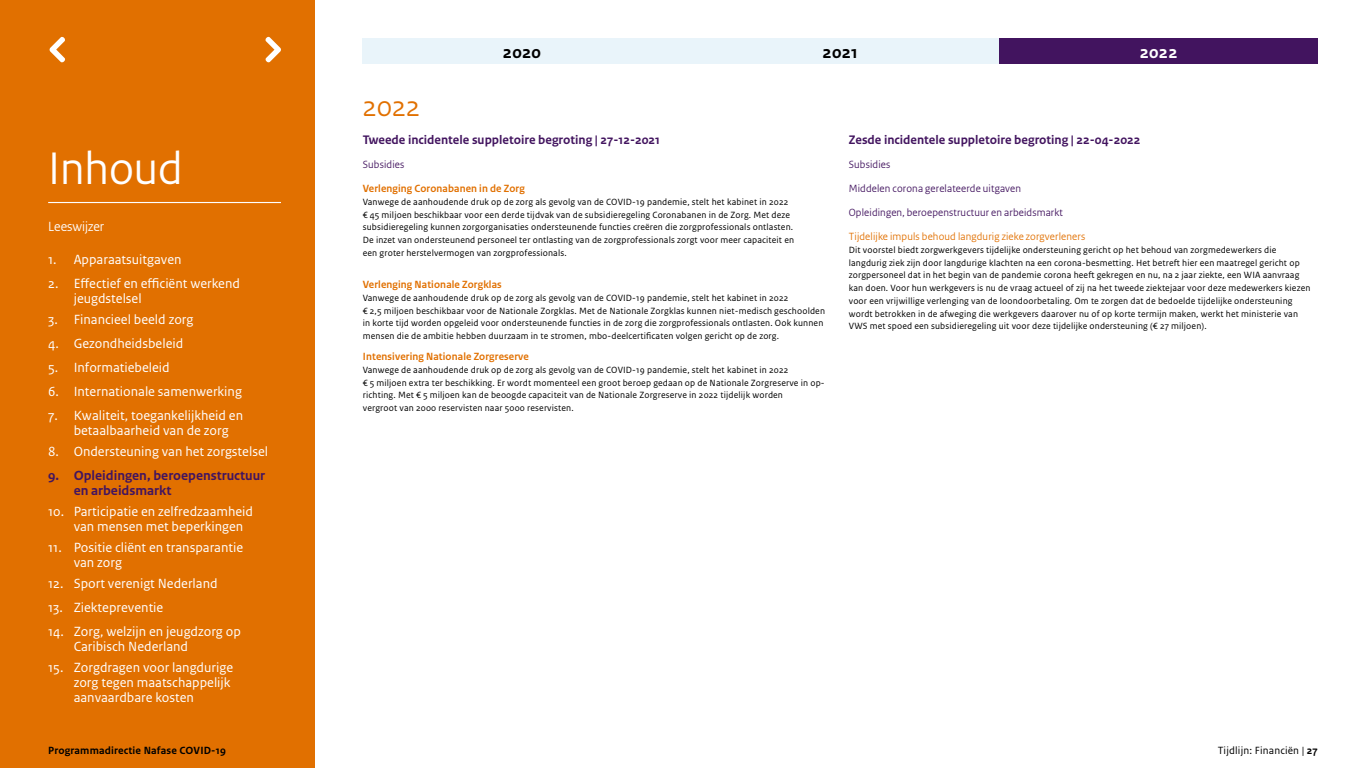
<style>
.page{position:relative;width:1366px;height:768px;background:#fff}
.page>*{position:absolute;margin:0;border:0;box-sizing:border-box;transform-origin:0 0}
.Kop_1{font:48px "Rijksoverheid Sans Heading";color:#fff}
.Jaar{font:30px "Rijksoverheid Sans Heading";color:#e17000}
.Maand_Zwart{font:700 18px "Rijksoverheid Sans Text";letter-spacing:.015em;color:#000}
.Maand_Wit{font:700 18px "Rijksoverheid Sans Text";color:#fff}
.Kop_2_genummerd-1a{font:14px/15px "Rijksoverheid Sans Text";color:#fff}
.Kop_2_genummerd-1{font:700 14px/15px "Rijksoverheid Sans Text";color:#42145f}
.Kop_2{font:14px "Rijksoverheid Sans Heading";color:#fff}
.Maand{font:700 13px "Rijksoverheid Sans Text";color:#42145f}
.Kop_3_Paars{font:11px "Rijksoverheid Sans Heading";letter-spacing:.015em;color:#42145f}
.Kop_3_Oranje{font:700 11px "Rijksoverheid Sans Heading";letter-spacing:.015em;color:#e17000}
.Kop_3_Oranje-2{font:11px "Rijksoverheid Sans Heading";letter-spacing:.015em;color:#e17000}
.t1{font:700 11px "Rijksoverheid Sans Text";letter-spacing:.015em;color:#000}
.t2{font:11px "Rijksoverheid Sans Text";letter-spacing:.015em;color:#000}
.Plat{font:9.5px/12.8px "Rijksoverheid Sans Text";letter-spacing:.015em;color:#000}
.s1{font-weight:700}
</style>
<div class="page">
<div style="left:0;top:0;width:315px;height:768px;background:#e17000"></div>
<hr style="left:48px;top:202px;width:233px;height:1px;background:#fff">
<svg style="left:49px;top:36px;width:16px;height:27px"></svg>
<svg style="left:265px;top:36px;width:16px;height:27px"></svg>
<div style="left:363px;top:38px;width:318px;height:26px;background:#e9f4fa"></div>
<div style="left:681px;top:38px;width:318px;height:26px;background:#e9f4fa"></div>
<div style="left:999px;top:38px;width:319px;height:26px;background:#42145f"></div>
<h1 class="Kop_1" style="left:48px;top:141px;width:136px">Inhoud</h1>
<h2 class="Kop_2" style="left:48px;top:219px;width:57px">Leeswijzer</h2>
<h2 class="Kop_2_genummerd-1a" style="left:48px;top:252px;width:135px">1. Apparaatsuitgaven</h2>
<h2 class="Kop_2_genummerd-1a" style="left:74px;top:276px;width:168px;text-indent:-26px">2. Effectief en efficiënt werkend jeugdstelsel</h2>
<h2 class="Kop_2_genummerd-1a" style="left:48px;top:312px;width:147px">3. Financieel beeld zorg</h2>
<h2 class="Kop_2_genummerd-1a" style="left:48px;top:336px;width:137px">4. Gezondheidsbeleid</h2>
<h2 class="Kop_2_genummerd-1a" style="left:48px;top:360px;width:123px">5. Informatiebeleid</h2>
<h2 class="Kop_2_genummerd-1a" style="left:48px;top:384px;width:195px">6. Internationale samenwerking</h2>
<h2 class="Kop_2_genummerd-1a" style="left:74px;top:408px;width:171px;text-indent:-26px">7. Kwaliteit, toegankelijkheid en betaalbaarheid van de zorg</h2>
<h2 class="Kop_2_genummerd-1a" style="left:48px;top:444px;width:221px">8. Ondersteuning van het zorgstelsel</h2>
<h2 class="Kop_2_genummerd-1" style="left:74px;top:468px;width:193px;text-indent:-26px">9. Opleidingen, beroepenstructuur en arbeidsmarkt</h2>
<h2 class="Kop_2_genummerd-1a" style="left:74px;top:504px;width:181px;text-indent:-26px">10. Participatie en zelfredzaamheid van mensen met beperkingen</h2>
<h2 class="Kop_2_genummerd-1a" style="left:74px;top:540px;width:171px;text-indent:-26px">11. Positie cliënt en transparantie van zorg</h2>
<h2 class="Kop_2_genummerd-1a" style="left:48px;top:576px;width:171px">12. Sport verenigt Nederland</h2>
<h2 class="Kop_2_genummerd-1a" style="left:48px;top:600px;width:117px">13. Ziektepreventie</h2>
<h2 class="Kop_2_genummerd-1a" style="left:74px;top:624px;width:169px;text-indent:-26px">14. Zorg, welzijn en jeugdzorg op<br>Caribisch Nederland</h2>
<h2 class="Kop_2_genummerd-1a" style="left:74px;top:660px;width:161px;text-indent:-26px">15. Zorgdragen voor langdurige zorg tegen maatschappelijk aanvaardbare kosten</h2>
<p class="Maand_Zwart" style="left:503px;top:42px;width:40px">2020</p>
<p class="Maand_Zwart" style="left:823px;top:42px;width:37px">2021</p>
<p class="Maand_Wit" style="left:1140px;top:42px;width:39px">2022</p>
<h1 class="Jaar" style="left:363px;top:89px;width:59px">2022</h1>
<h2 class="Maand" style="left:363px;top:132px;width:299px">Tweede incidentele suppletoire begroting | 27-12-2021</h2>
<h3 class="Kop_3_Paars" style="left:363px;top:158px;width:43px">Subsidies</h3>
<h3 class="Kop_3_Oranje" style="left:363px;top:182px;width:163px">Verlenging Coronabanen in de Zorg</h3>
<p class="Plat" style="left:363px;top:195px;width:433px">Vanwege de aanhoudende druk op de zorg als gevolg van de COVID-19 pandemie, stelt het kabinet in 2022 € 45 miljoen beschikbaar voor een derde tijdvak van de subsidieregeling Coronabanen in de Zorg. Met deze subsidieregeling kunnen zorgorganisaties ondersteunende functies creëren die zorgprofessionals ontlasten.<br>De inzet van ondersteunend personeel ter ontlasting van de zorgprofessionals zorgt voor meer capaciteit en een groter herstelvermogen van zorgprofessionals.</p>
<h3 class="Kop_3_Oranje" style="left:363px;top:278px;width:141px">Verlenging Nationale Zorgklas</h3>
<p class="Plat" style="left:363px;top:291px;width:464px">Vanwege de aanhoudende druk op de zorg als gevolg van de COVID-19 pandemie, stelt het kabinet in 2022<br>€ 2,5 miljoen beschikbaar voor de Nationale Zorgklas. Met de Nationale Zorgklas kunnen niet-medisch geschoolden in korte tijd worden opgeleid voor ondersteunende functies in de zorg die zorgprofessionals ontlasten. Ook kunnen mensen die de ambitie hebben duurzaam in te stromen, mbo-deelcertificaten volgen gericht op de zorg.</p>
<h3 class="Kop_3_Oranje" style="left:363px;top:350px;width:168px">Intensivering Nationale Zorgreserve</h3>
<p class="Plat" style="left:363px;top:363px;width:463px">Vanwege de aanhoudende druk op de zorg als gevolg van de COVID-19 pandemie, stelt het kabinet in 2022<br>€ 5 miljoen extra ter beschikking. Er wordt momenteel een groot beroep gedaan op de Nationale Zorgreserve in op&shy;richting. Met € 5 miljoen kan de beoogde capaciteit van de Nationale Zorgreserve in 2022 tijdelijk worden<br>vergroot van 2000 reservisten naar 5000 reservisten.</p>
<h2 class="Maand" style="left:849px;top:132px;width:293px">Zesde incidentele suppletoire begroting | 22-04-2022</h2>
<h3 class="Kop_3_Paars" style="left:849px;top:158px;width:43px">Subsidies</h3>
<h3 class="Kop_3_Paars" style="left:849px;top:182px;width:174px">Middelen corona gerelateerde uitgaven</h3>
<h3 class="Kop_3_Paars" style="left:849px;top:206px;width:216px">Opleidingen, beroepenstructuur en arbeidsmarkt</h3>
<h3 class="Kop_3_Oranje-2" style="left:849px;top:230px;width:238px">Tijdelijke impuls behoud langdurig zieke zorgverleners</h3>
<p class="Plat" style="left:849px;top:243px;width:463px">Dit voorstel biedt zorgwerkgevers tijdelijke ondersteuning gericht op het behoud van zorgmedewerkers die langdurig ziek zijn door langdurige klachten na een corona-besmetting. Het betreft hier een maatregel gericht op zorgpersoneel dat in het begin van de pandemie corona heeft gekregen en nu, na 2 jaar ziekte, een WIA aanvraag kan doen. Voor hun werkgevers is nu de vraag actueel of zij na het tweede ziektejaar voor deze medewerkers kiezen voor een vrijwillige verlenging van de loondoorbetaling. Om te zorgen dat de bedoelde tijdelijke ondersteuning wordt betrokken in de afweging die werkgevers daarover nu of op korte termijn maken, werkt het ministerie van VWS met spoed een subsidieregeling uit voor deze tijdelijke ondersteuning (€ 27 miljoen).</p>
<p class="t1" style="left:48px;top:744px;width:179px">Programmadirectie Nafase COVID-19</p>
<p class="t2" style="left:1218px;top:744px;width:102px">Tijdlijn: Financiën | <span class="s1">27</span></p>
</div>
